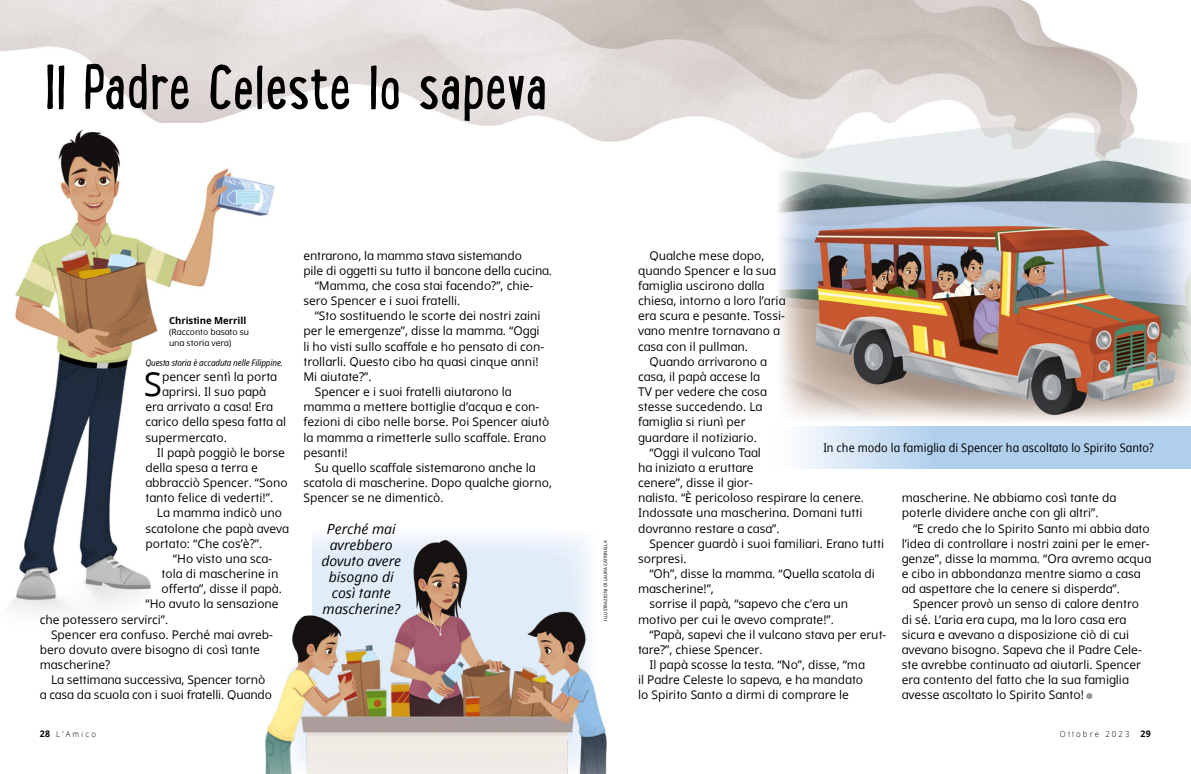
<style>
.page{position:relative;width:1191px;height:774px;background:#fff}
.page>*{position:absolute;margin:0;border:0;box-sizing:border-box;transform-origin:0 0}
.h1_Lunchbox{font:68px "Lunch Box";letter-spacing:-.015em;color:#000}
.p1_first{font:33.2px "Dots Solidlds Lat";color:#000}
.t1{font:italic 14px/16px "Dots Solidlds Lat";color:#000;text-align:center}
.p1{font:12px/15.2px "Dots Solidlds Lat";color:#000}
.p1_first-2{font:12px "Dots Solidlds Lat";color:#000}
.p1_aside_info_first__Literacy_prompt{font:12px "Dots Solid Condlds Lat";letter-spacing:.01em;color:#000}
.p1_author-name{font:700 9.6px "Dots Solidlds Lat";letter-spacing:-.005em;color:#000}
.p1_bio{font:italic 9px "Dots Solid Condlds Lat";letter-spacing:-.01em;color:#000}
.p1_author-role{font:8.6px/10.7px "Dots Solidlds Lat";color:#000}
.t2{font:300 8.2px "Dots Solidlds Lat";letter-spacing:.28em;color:#000;scale:.95 1}
.t3{font:4.5px "Dots Solidlds Lat";color:#000}
.s1{font-family:"Ding P Ilds Dpi";font-size:8.5px;color:#969798}
.s2{font-weight:700;font-size:9.2px}
</style>
<div class="page">
<img style="left:0;top:0;width:1191px;height:427px">
<svg style="left:800px;top:427px;width:391px;height:42px;background:#bbd6ef"></svg>
<img style="left:0;top:123px;width:312px;height:489px">
<img style="left:201px;top:486px;width:406px;height:288px">
<p class="h1_Lunchbox" style="left:45px;top:39px;width:504px">Il Padre Celeste lo sapeva</p>
<p class="p1_author-name" style="left:169px;top:314px;width:79px">Christine Merrill</p>
<p class="p1_author-role" style="left:169px;top:327px;width:82px">(Racconto basato su una storia vera)</p>
<p class="p1_bio" style="left:145px;top:356px;width:139px">Questa storia è accaduta nelle Filippine.</p>
<p class="p1_first" style="left:144px;top:360px;width:20px">S</p>
<p class="p1_first-2" style="left:162px;top:368px;width:117px">pencer sentì la porta</p>
<p class="p1_first-2" style="left:162px;top:383px;width:106px">aprirsi. Il suo papà</p>
<p class="p1_first-2" style="left:145px;top:398px;width:129px">era arrivato a casa! Era</p>
<p class="p1_first-2" style="left:145px;top:413px;width:142px">carico della spesa fatta al</p>
<p class="p1_first-2" style="left:145px;top:428px;width:83px">supermercato.</p>
<p class="p1" style="left:145px;top:445px;width:144px;text-indent:11px">Il papà poggiò le borse della spesa a terra e abbracciò Spencer. “Sono tanto felice di vederti!”.</p>
<p class="p1" style="left:145px;top:505px;width:145px;text-indent:11px">La mamma indicò uno scatolone che papà aveva portato: “Che cos’è?”.</p>
<p class="p1" style="left:173px;top:551px;width:101px">“Ho visto una sca-</p>
<p class="p1" style="left:162px;top:566px;width:118px">tola di mascherine in</p>
<p class="p1" style="left:162px;top:581px;width:122px">offerta”, disse il papà.</p>
<p class="p1" style="left:145px;top:596px;width:135px">“Ho avuto la sensazione</p>
<p class="p1" style="left:40px;top:612px;width:130px">che potessero servirci”.</p>
<p class="p1" style="left:40px;top:627px;width:235px;text-indent:11px">Spencer era confuso. Perché mai avreb&shy;bero dovuto avere bisogno di così tante mascherine?</p>
<p class="p1" style="left:40px;top:672px;width:234px;text-align:center">La settimana successiva, Spencer tornò<br>a casa da scuola con i suoi fratelli. Quando</p>
<p class="p1" style="left:303px;top:248px;width:250px">entrarono, la mamma stava sistemando<br>pile di oggetti su tutto il bancone della cucina.</p>
<p class="p1" style="left:303px;top:278px;width:231px;text-indent:11px">“Mamma, che cosa stai facendo?”, chie&shy;sero Spencer e i suoi fratelli.</p>
<p class="p1" style="left:303px;top:308px;width:242px;text-indent:11px">“Sto sostituendo le scorte dei nostri zaini per le emergenze”, disse la mamma. “Oggi li ho visti sullo scaffale e ho pensato di con&shy;trollarli. Questo cibo ha quasi cinque anni!<br>Mi aiutate?”.</p>
<p class="p1" style="left:303px;top:384px;width:247px;text-indent:11px">Spencer e i suoi fratelli aiutarono la mamma a mettere bottiglie d’acqua e con&shy;fezioni di cibo nelle borse. Poi Spencer aiutò la mamma a rimetterle sullo scaffale. Erano pesanti!</p>
<p class="p1" style="left:303px;top:460px;width:250px;text-indent:11px">Su quello scaffale sistemarono anche la scatola di mascherine. Dopo qualche giorno,<br>Spencer se ne dimenticò.</p>
<p class="t1" style="left:321px;top:520px;width:81px">Perché mai avrebbero dovuto avere bisogno di così tante mascherine?</p>
<p class="t3" style="left:602px;top:621px;width:82px;rotate:-90deg">ILLUSTRAZIONI DI LAURA CATRINELLA</p>
<p class="p1" style="left:638px;top:248px;width:149px;text-indent:11px">Qualche mese dopo, quando Spencer e la sua famiglia uscirono dalla chiesa, intorno a loro l’aria era scura e pesante. Tossi&shy;vano mentre tornavano a casa con il pullman.</p>
<p class="p1" style="left:638px;top:354px;width:130px;text-indent:11px">Quando arrivarono a casa, il papà accese la<br>TV per vedere che cosa stesse succedendo. La famiglia si riunì per guardare il notiziario.</p>
<p class="p1" style="left:638px;top:445px;width:227px;text-indent:11px">“Oggi il vulcano Taal<br>ha iniziato a eruttare<br>cenere”, disse il gior-<br>nalista. “È pericoloso respirare la cenere.<br>Indossate una mascherina. Domani tutti dovranno restare a casa”.</p>
<p class="p1" style="left:638px;top:536px;width:248px;text-indent:11px">Spencer guardò i suoi familiari. Erano tutti sorpresi.</p>
<p class="p1" style="left:638px;top:566px;width:238px;text-indent:11px">“Oh”, disse la mamma. “Quella scatola di mascherine!”,</p>
<p class="p1" style="left:638px;top:596px;width:212px;text-indent:11px">sorrise il papà, “sapevo che c’era un motivo per cui le avevo comprate!”.</p>
<p class="p1" style="left:638px;top:627px;width:250px;text-indent:11px">“Papà, sapevi che il vulcano stava per erut&shy;tare?”, chiese Spencer.</p>
<p class="p1" style="left:638px;top:657px;width:228px;text-indent:11px">Il papà scosse la testa. “No”, disse, “ma il Padre Celeste lo sapeva, e ha mandato lo Spirito Santo a dirmi di comprare le</p>
<p class="p1_aside_info_first__Literacy_prompt" style="left:823px;top:439px;width:332px">In che modo la famiglia di Spencer ha ascoltato lo Spirito Santo?</p>
<p class="p1" style="left:901px;top:490px;width:216px">mascherine. Ne abbiamo così tante da poterle dividere anche con gli altri”.</p>
<p class="p1" style="left:901px;top:521px;width:251px;text-indent:11px">“E credo che lo Spirito Santo mi abbia dato l’idea di controllare i nostri zaini per le emer&shy;genze”, disse la mamma. “Ora avremo acqua e cibo in abbondanza mentre siamo a casa ad aspettare che la cenere si disperda”.</p>
<p class="p1" style="left:901px;top:596px;width:242px;text-indent:11px">Spencer provò un senso di calore dentro di sé. L’aria era cupa, ma la loro casa era sicura e avevano a disposizione ciò di cui avevano bisogno. Sapeva che il Padre Cele&shy;ste avrebbe continuato ad aiutarli. Spencer era contento del fatto che la sua famiglia avesse ascoltato lo Spirito Santo! <span class="s1">●</span></p>
<p class="t2" style="left:40px;top:728px;width:61px"><span class="s2">28</span> L’Amico</p>
<p class="t2" style="left:1060px;top:728px;width:97px">Ottobre 2023 <span class="s2">29</span></p>
</div>
